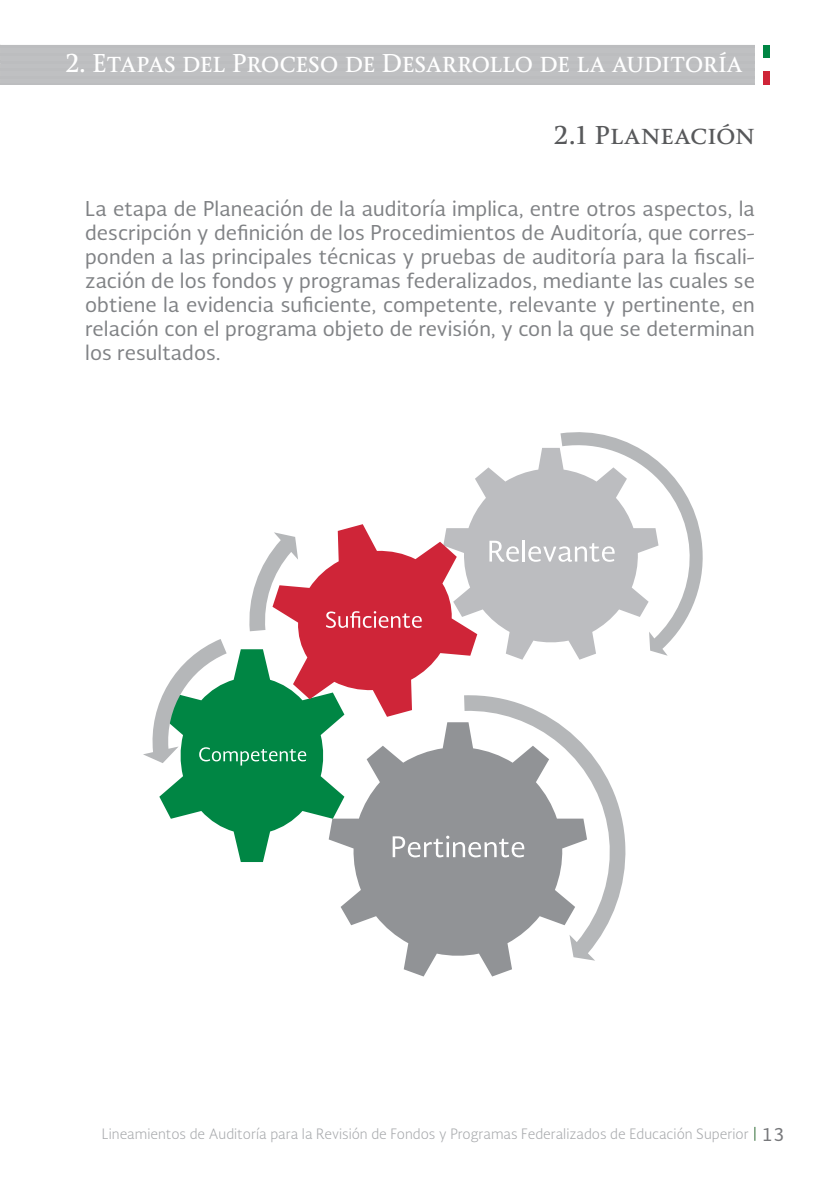
<style>
.page{position:relative;width:840px;height:1191px;background:#fff}
.page>*{position:absolute;margin:0;border:0;box-sizing:border-box;transform-origin:0 0}
.t1{font:700 24px "Soberana Titular";letter-spacing:-.015em;color:#fff;scale:.96 1}
.t2{font:700 24px "Soberana Titular";color:#58595b}
.t3{font:20px/24px "Soberana Sans";letter-spacing:.005em;color:#808285;text-align:justify}
.t4{font:300 14px "Soberana Sans";color:#a7a9ac}
.s1{font-weight:400;font-size:18px;color:#77787b}
</style>
<div class="page">
<div style="left:762px;top:45px;width:7px;height:13px;background:#008644"></div>
<div style="left:762px;top:72px;width:7px;height:13px;background:#cf2538"></div>
<div style="left:0;top:45px;width:754px;height:40px;background:#bfc0c2"></div>
<svg style="left:754px;top:1126px;width:1px;height:14px"></svg>
<svg style="left:340px;top:862px;width:172px;height:114px;fill:#919396"></svg>
<svg style="left:464px;top:862px;width:161px;height:98px"></svg>
<svg style="left:143px;top:432px;width:560px;height:430px"></svg>
<p class="t1" style="left:65px;top:48px;width:706px">2. Etapas del Proceso de Desarrollo de la auditoría</p>
<p class="t2" style="left:553px;top:120px;width:202px">2.1 Planeación</p>
<p class="t3" style="left:85px;top:196px;width:671px">La etapa de Planeación de la auditoría implica, entre otros aspectos, la descripción y definición de los Procedimientos de Auditoría, que corres&shy;ponden a las principales técnicas y pruebas de auditoría para la fiscali&shy;zación de los fondos y programas federalizados, mediante las cuales se obtiene la evidencia suficiente, competente, relevante y pertinente, en relación con el programa objeto de revisión, y con la que se determinan los resultados.</p>
<p class="t4" style="left:102px;top:1125px;width:684px">Lineamientos de Auditoría para la Revisión de Fondos y Programas Federalizados de Educación Superior <span class="s1">13</span></p>
</div>
